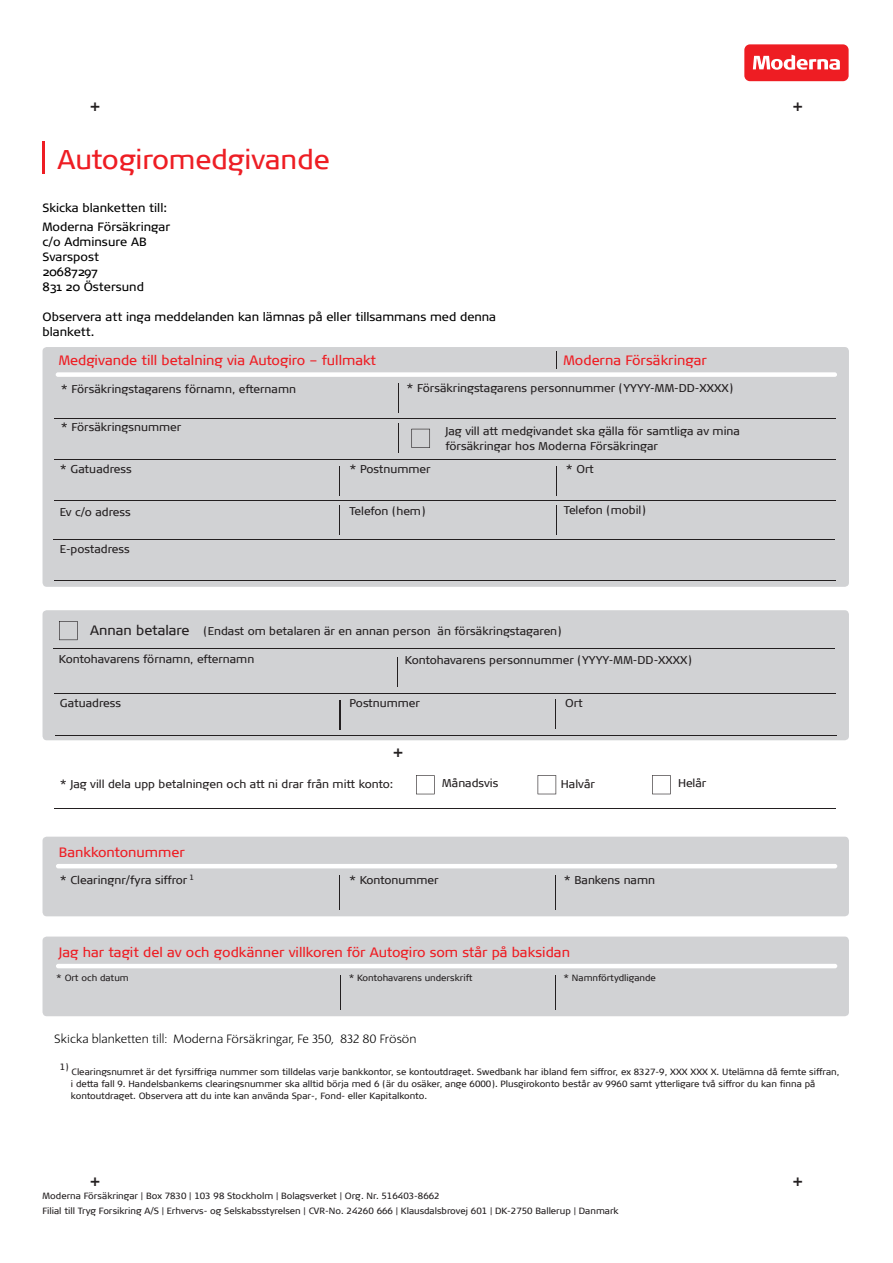
<style>
.page{position:relative;width:893px;height:1263px;background:#fff}
.page>*{position:absolute;margin:0;border:0;box-sizing:border-box;transform-origin:0 0}
.t1{font:27px "TRYG Book TF";color:#ee1d23}
.t2{font:700 16.5px "Times";color:#231f20}
.t3{font:13.5px "TRYG Book TF";color:#ee1d23}
.t4{font:12px/15px "TRYG";color:#000}
.t5{font:12px "ICA Light Sans Serif";color:#000}
.t6{font:11.25px/15px "TRYG Book TF";color:#231f20}
.t7{font:9px/12px "TRYG Book TF";color:#231f20}
.s1{color:#ed1f26}
.s2{font-size:13.5px}
</style>
<div class="page">
<div style="left:43px;top:610px;width:806px;height:130px;background:#d1d2d4;border-radius:4px"></div>
<div style="left:744px;top:44px;width:105px;height:37px;background:#ee1d23;border-radius:6px"></div>
<svg style="left:753px;top:55px;width:87px;height:15px"></svg>
<div style="left:43px;top:347px;width:806px;height:240px;background:#d1d2d4;border-radius:4px"></div>
<hr style="left:55px;top:418px;width:781px;height:1px;background:#231f20">
<hr style="left:55px;top:459px;width:781px;height:1px;background:#231f20">
<hr style="left:55px;top:500px;width:781px;height:1px;background:#231f20">
<hr style="left:340px;top:466px;width:1px;height:30px;background:#231f20">
<hr style="left:340px;top:505px;width:1px;height:30px;background:#231f20">
<hr style="left:398px;top:423px;width:1px;height:30px;background:#231f20">
<hr style="left:398px;top:383px;width:1px;height:30px;background:#231f20">
<hr style="left:556px;top:466px;width:1px;height:30px;background:#231f20">
<hr style="left:556px;top:505px;width:1px;height:30px;background:#231f20">
<div style="left:56px;top:372px;width:781px;height:5px;background:#fff;border-radius:2px"></div>
<hr style="left:43px;top:142px;width:2px;height:32px;background:#ee1d23">
<div style="left:43px;top:936px;width:806px;height:80px;background:#d1d2d4;border-radius:4px"></div>
<hr style="left:341px;top:975px;width:1px;height:34px;background:#231f20">
<hr style="left:555px;top:975px;width:1px;height:34px;background:#231f20">
<hr style="left:56px;top:964px;width:781px;height:4px;background:#fff;border-radius:2px">
<svg style="left:411px;top:429px;width:19px;height:19px"></svg>
<hr style="left:54px;top:539px;width:781px;height:1px;background:#231f20">
<hr style="left:54px;top:580px;width:782px;height:1px;background:#231f20">
<svg style="left:59px;top:621px;width:19px;height:19px"></svg>
<hr style="left:54px;top:648px;width:781px;height:1px;background:#231f20">
<hr style="left:54px;top:693px;width:782px;height:1px;background:#231f20">
<hr style="left:397px;top:657px;width:1px;height:30px;background:#231f20">
<hr style="left:556px;top:699px;width:1px;height:30px;background:#231f20">
<svg style="left:538px;top:775px;width:18px;height:19px"></svg>
<svg style="left:652px;top:775px;width:19px;height:19px"></svg>
<svg style="left:416px;top:775px;width:19px;height:19px"></svg>
<hr style="left:340px;top:700px;width:1px;height:30px;background:#231f20">
<hr style="left:55px;top:735px;width:782px;height:1px;background:#231f20">
<hr style="left:54px;top:808px;width:782px;height:1px;background:#231f20">
<div style="left:43px;top:837px;width:806px;height:79px;background:#d1d2d4;border-radius:4px"></div>
<hr style="left:339px;top:875px;width:1px;height:34px;background:#231f20">
<hr style="left:555px;top:875px;width:1px;height:34px;background:#231f20">
<hr style="left:56px;top:864px;width:781px;height:4px;background:#fff;border-radius:2px">
<svg style="left:556px;top:351px;width:1px;height:18px"></svg>
<h2 class="t2" style="left:91px;top:95px;width:11px">+</h2>
<h2 class="t2" style="left:793px;top:95px;width:11px">+</h2>
<h1 class="t1" style="left:57px;top:144px;width:274px">Autogiro<span class="s1">medgiv</span>ande</h1>
<h3 class="t4" style="left:43px;top:198px;width:129px;line-height:19.5px">Skicka blanketten till:<br>Moderna Försäkringar</h3>
<h3 class="t4" style="left:43px;top:234px;width:106px">c/o Adminsure AB<br>Svarspost<br>20687297<br>831 20 Östersund</h3>
<h3 class="t4" style="left:43px;top:309px;width:455px">Observera att inga meddelanden kan lämnas på eller tillsammans med denna blankett.</h3>
<h3 class="t3" style="left:59px;top:352px;width:319px">Medgivande till betalning via Autogiro – fullmakt</h3>
<p class="t6" style="left:61px;top:381px;width:237px">* Försäkringstagarens förnamn, efternamn</p>
<p class="t6" style="left:61px;top:420px;width:122px">* Försäkringsnummer</p>
<p class="t6" style="left:445px;top:424px;width:296px">Jag vill att medgivandet ska gälla för samtliga av mina försäkringar hos Moderna Försäkringar</p>
<p class="t6" style="left:349px;top:462px;width:83px">* Postnummer</p>
<p class="t6" style="left:349px;top:503px;width:77px">Telefon (hem)</p>
<h3 class="t3" style="left:563px;top:352px;width:145px">Moderna Försäkringar</h3>
<p class="t6" style="left:406px;top:380px;width:328px">* Försäkringstagarens personnummer (YYYY-MM-DD-XXXX)</p>
<p class="t6" style="left:60px;top:462px;width:74px">* Gatuadress</p>
<p class="t6" style="left:566px;top:462px;width:30px">* Ort</p>
<p class="t6" style="left:564px;top:503px;width:83px">Telefon (mobil)</p>
<p class="t6" style="left:60px;top:504px;width:73px">Ev c/o adress</p>
<p class="t6" style="left:60px;top:542px;width:72px">E-postadress</p>
<p class="t6" style="left:90px;top:623px;width:473px"><span class="s2">Annan betalare</span> (Endast om betalaren är en annan person än försäkringstagaren)</p>
<p class="t6" style="left:59px;top:652px;width:197px">Kontohavarens förnamn, efternamn</p>
<p class="t6" style="left:405px;top:652px;width:288px">Kontohavarens personnummer (YYYY-MM-DD-XXXX)</p>
<p class="t6" style="left:60px;top:696px;width:63px">Gatuadress</p>
<p class="t6" style="left:349px;top:696px;width:72px">Postnummer</p>
<p class="t6" style="left:565px;top:696px;width:19px">Ort</p>
<h2 class="t2" style="left:394px;top:740px;width:11px">+</h2>
<p class="t6" style="left:60px;top:776px;width:335px">* Jag vill dela upp betalningen och att ni drar från mitt konto:</p>
<p class="t6" style="left:442px;top:776px;width:58px">Månadsvis</p>
<p class="t6" style="left:561px;top:777px;width:36px">Halvår</p>
<p class="t6" style="left:678px;top:776px;width:30px">Helår</p>
<h3 class="t3" style="left:59px;top:844px;width:128px">Bankkontonummer</h3>
<p class="t6" style="left:60px;top:872px;width:136px">* Clearingnr/fyra siffror <sup>1</sup></p>
<p class="t6" style="left:349px;top:872px;width:91px">* Kontonummer</p>
<p class="t6" style="left:564px;top:872px;width:93px">* Bankens namn</p>
<h3 class="t3" style="left:59px;top:944px;width:513px">Jag har tagit del av och godkänner villkoren för Autogiro som står på baksidan</h3>
<p class="t7" style="left:56px;top:971px;width:74px">* Ort och datum</p>
<p class="t7" style="left:349px;top:972px;width:125px">* Kontohavarens underskrift</p>
<p class="t7" style="left:563px;top:972px;width:94px">* Namnförtydligande</p>
<h3 class="t5" style="left:54px;top:1032px;width:364px">Skicka blanketten till: Moderna Försäkringar, Fe 350, 832 80 Frösön</h3>
<p class="t7" style="left:60px;top:1061px;width:10px">1)</p>
<p class="t7" style="left:71px;top:1065px;width:770px">Clearingsnumret är det fyrsiffriga nummer som tilldelas varje bankkontor, se kontoutdraget. Swedbank har ibland fem siffror, ex 8327-9, XXX XXX X. Utelämna då femte siffran, i detta fall 9. Handelsbankems clearingsnummer ska alltid börja med 6 (är du osäker, ange 6000). Plusgirokonto består av 9960 samt ytterligare två siffror du kan finna på kontoutdraget. Observera att du inte kan använda Spar-, Fond- eller Kapitalkonto.</p>
<h2 class="t2" style="left:91px;top:1169px;width:11px">+</h2>
<h2 class="t2" style="left:793px;top:1169px;width:11px">+</h2>
<p class="t7" style="left:43px;top:1188px;width:578px;line-height:15px">Moderna Försäkringar | Box 7830 | 103 98 Stockholm | Bolagsverket | Org. Nr. 516403-8662<br>Filial till Tryg Forsikring A/S | Erhvervs- og Selskabsstyrelsen | CVR-No. 24260 666 | Klausdalsbrovej 601 | DK-2750 Ballerup | Danmark</p>
</div>
